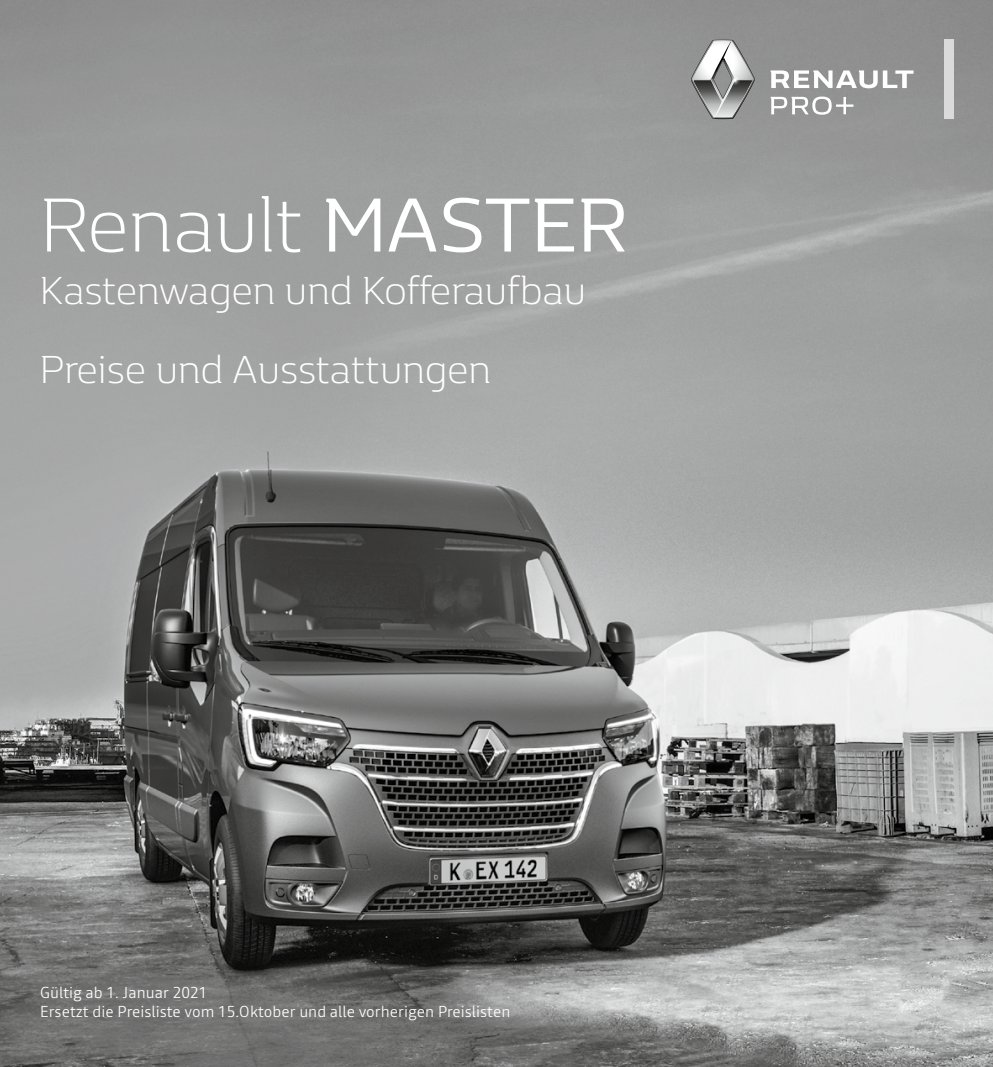
<style>
.page{position:relative;width:993px;height:1067px;background:#fff}
.page>*{position:absolute;margin:0;border:0;box-sizing:border-box;transform-origin:0 0}
.t1{font:300 78.75px "Renault Life";color:#fff}
.t2{font:300 40.25px/78.8px "Renault Life";color:#fff}
.t3{font:300 15.75px/18.9px "Read";color:#fff}
.s1{font-weight:400}
</style>
<div class="page">
<img style="left:0;top:0;width:992px;height:1067px">
<svg style="left:770px;top:70px;width:143px;height:18px"></svg>
<div style="left:943px;top:40px;width:9px;height:79px;background:#dadada"></div>
<svg style="left:691px;top:40px;width:63px;height:79px"></svg>
<svg style="left:770px;top:97px;width:83px;height:18px"></svg>
<h1 class="t1" style="left:40px;top:172px;width:590px">Renault <span class="s1">MASTER</span></h1>
<h2 class="t2" style="left:40px;top:249px;width:547px">Kastenwagen und Kofferaufbau<br>Preise und Ausstattungen</h2>
<p class="t3" style="left:40px;top:983px;width:472px">Gültig ab 1. Januar 2021<br>Ersetzt die Preisliste vom 15.Oktober und alle vorherigen Preislisten</p>
</div>
